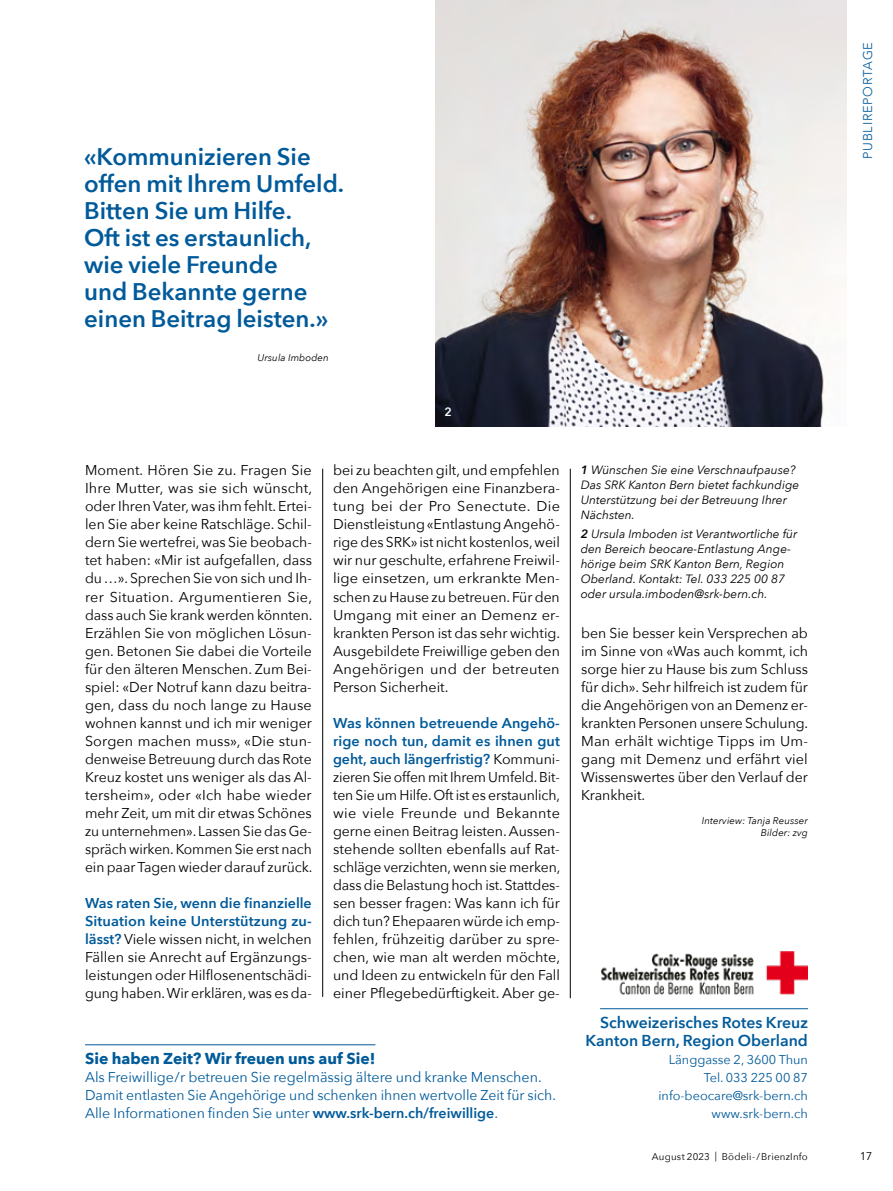
<style>
.page{position:relative;width:893px;height:1191px;background:#fff}
.page>*{position:absolute;margin:0;border:0;box-sizing:border-box;transform-origin:0 0}
.t1{font:600 24px/27px "Avenir Next";color:#005a9a}
.t2{font:600 15.75px/18px "Avenir Next";color:#005a9a;text-align:right}
.t3{font:700 15.75px "Avenir Next";color:#005a9a}
.t4{font:14.25px/18px "Avenir Next";letter-spacing:-.005em;color:#000;text-align:justify}
.t5{font:14.25px/18px "Avenir Next";color:#005a9a}
.t6{font:12.75px/18px "Avenir Next";color:#005a9a;text-align:right}
.t7{font:300 12.75px "Avenir";letter-spacing:.06em;color:#005a9a}
.t8{font:italic 12px/15px "Avenir Next";color:#000}
.t9{font:600 12px "Avenir Next";color:#fff}
.t10{font:11.25px "Avenir Next";color:#000}
.t11{font:italic 9.75px/12px "Avenir Next";letter-spacing:.01em;color:#000;text-align:right}
.t12{font:9.75px "Avenir Next";letter-spacing:.02em;color:#000}
.s1{font-weight:600;color:#005a9a}
.s2{font-weight:600}
</style>
<div class="page">
<hr style="left:600px;top:1008px;width:208px;height:1px;background:#005a9a">
<img style="left:601px;top:951px;width:207px;height:44px">
<img style="left:436px;top:0;width:410px;height:427px">
<hr style="left:570px;top:469px;width:1px;height:529px;background:#000">
<hr style="left:322px;top:469px;width:1px;height:528px;background:#000">
<hr style="left:85px;top:1044px;width:290px;height:1px;background:#005a9a">
<h1 class="t1" style="left:84px;top:143px;width:261px">«Kommunizieren Sie offen mit Ihrem Umfeld.<br>Bitten Sie um Hilfe.<br>Oft ist es erstaunlich, wie viele Freunde<br>und Bekannte gerne einen Beitrag leisten.»</h1>
<p class="t11" style="left:257px;top:351px;width:73px">Ursula Imboden</p>
<p class="t9" style="left:444px;top:401px;width:9px">2</p>
<p class="t4" style="left:85px;top:461px;width:229px">Moment. Hören Sie zu. Fragen Sie Ihre Mutter, was sie sich wünscht, oder Ihren Vater, was ihm fehlt. Ertei&shy;len Sie aber keine Ratschläge. Schil&shy;dern Sie wertefrei, was Sie beobach&shy;tet haben: «Mir ist aufgefallen, dass du…». Sprechen Sie von sich und Ih&shy;rer Situation. Argumentieren Sie, dass auch Sie krank werden könnten.<br>Erzählen Sie von möglichen Lösun&shy;gen. Betonen Sie dabei die Vorteile für den älteren Menschen. Zum Bei&shy;spiel: «Der Notruf kann dazu beitra&shy;gen, dass du noch lange zu Hause wohnen kannst und ich mir weniger Sorgen machen muss», «Die stun&shy;denweise Betreuung durch das Rote Kreuz kostet uns weniger als das Al&shy;tersheim», oder «Ich habe wieder mehr Zeit, um mit dir etwas Schönes zu unternehmen». Lassen Sie das Ge&shy;spräch wirken. Kommen Sie erst nach ein paar Tagen wieder darauf zurück.</p>
<p class="t4" style="left:85px;top:893px;width:228px"><span class="s1">Was raten Sie, wenn die finanzielle Situation keine Unterstützung zu&shy;lässt?</span> Viele wissen nicht, in welchen Fällen sie Anrecht auf Ergänzungs&shy;leistungen oder Hilflosenentschädi&shy;gung haben. Wir erklären, was es da-</p>
<p class="t4" style="left:333px;top:461px;width:229px">bei zu beachten gilt, und empfehlen den Angehörigen eine Finanzbera&shy;tung bei der Pro Senectute. Die Dienstleistung «Entlastung Angehö&shy;rige des SRK» ist nicht kostenlos, weil wir nur geschulte, erfahrene Freiwil&shy;lige einsetzen, um erkrankte Men&shy;schen zu Hause zu betreuen. Für den Umgang mit einer an Demenz er&shy;krankten Person ist das sehr wichtig.<br>Ausgebildete Freiwillige geben den Angehörigen und der betreuten Person Sicherheit.</p>
<p class="t4" style="left:333px;top:713px;width:229px"><span class="s1">Was können betreuende Angehö&shy;rige noch tun, damit es ihnen gut geht, auch längerfristig?</span> Kommuni&shy;zieren Sie offen mit Ihrem Umfeld. Bit&shy;ten Sie um Hilfe. Oft ist es erstaunlich, wie viele Freunde und Bekannte gerne einen Beitrag leisten. Aussen&shy;stehende sollten ebenfalls auf Rat&shy;schläge verzichten, wenn sie merken, dass die Belastung hoch ist. Stattdes&shy;sen besser fragen: Was kann ich für dich tun? Ehepaaren würde ich emp&shy;fehlen, frühzeitig darüber zu spre&shy;chen, wie man alt werden möchte, und Ideen zu entwickeln für den Fall einer Pflegebedürftigkeit. Aber ge-</p>
<p class="t3" style="left:85px;top:1045px;width:292px">Sie haben Zeit? Wir freuen uns auf Sie!</p>
<p class="t5" style="left:85px;top:1067px;width:472px">Als Freiwillige/r betreuen Sie regelmässig ältere und kranke Menschen.<br>Damit entlasten Sie Angehörige und schenken ihnen wertvolle Zeit für sich.<br>Alle Informationen finden Sie unter <span class="s2">www.srk-bern.ch/freiwillige</span>.</p>
<p class="t7" style="left:860px;top:159px;width:118px;rotate:-90deg">PUBLIREPORTAGE</p>
<p class="t8" style="left:581px;top:462px;width:220px"><span class="s2">1</span> Wünschen Sie eine Verschnaufpause?<br>Das SRK Kanton Bern bietet fachkundige<br>Unterstützung bei der Betreuung Ihrer<br>Nächsten.</p>
<p class="t8" style="left:581px;top:526px;width:218px"><span class="s2">2</span> Ursula Imboden ist Verantwortliche für den Bereich beocare-Entlastung Ange&shy;hörige beim SRK Kanton Bern, Region Oberland. Kontakt: Tel. 033 225 00 87 oder ursula.imboden@srk-bern.ch.</p>
<p class="t4" style="left:581px;top:623px;width:229px">ben Sie besser kein Versprechen ab im Sinne von «Was auch kommt, ich sorge hier zu Hause bis zum Schluss für dich». Sehr hilfreich ist zudem für die Angehörigen von an Demenz er&shy;krankten Personen unsere Schulung.<br>Man erhält wichtige Tipps im Um&shy;gang mit Demenz und erfährt viel Wissenswertes über den Verlauf der Krankheit.</p>
<p class="t11" style="left:702px;top:814px;width:108px">Interview: Tanja Reusser<br>Bilder: zvg</p>
<p class="t2" style="left:586px;top:1013px;width:224px">Schweizerisches Rotes Kreuz<br>Kanton Bern, Region Oberland</p>
<p class="t6" style="left:658px;top:1050px;width:151px">Länggasse 2, 3600 Thun<br>Tel. 033 225 00 87 info-beocare@srk-bern.ch www.srk-bern.ch</p>
<p class="t12" style="left:652px;top:1148px;width:158px">August 2023 | Bödeli-/BrienzInfo</p>
<p class="t10" style="left:860px;top:1147px;width:14px">17</p>
</div>
